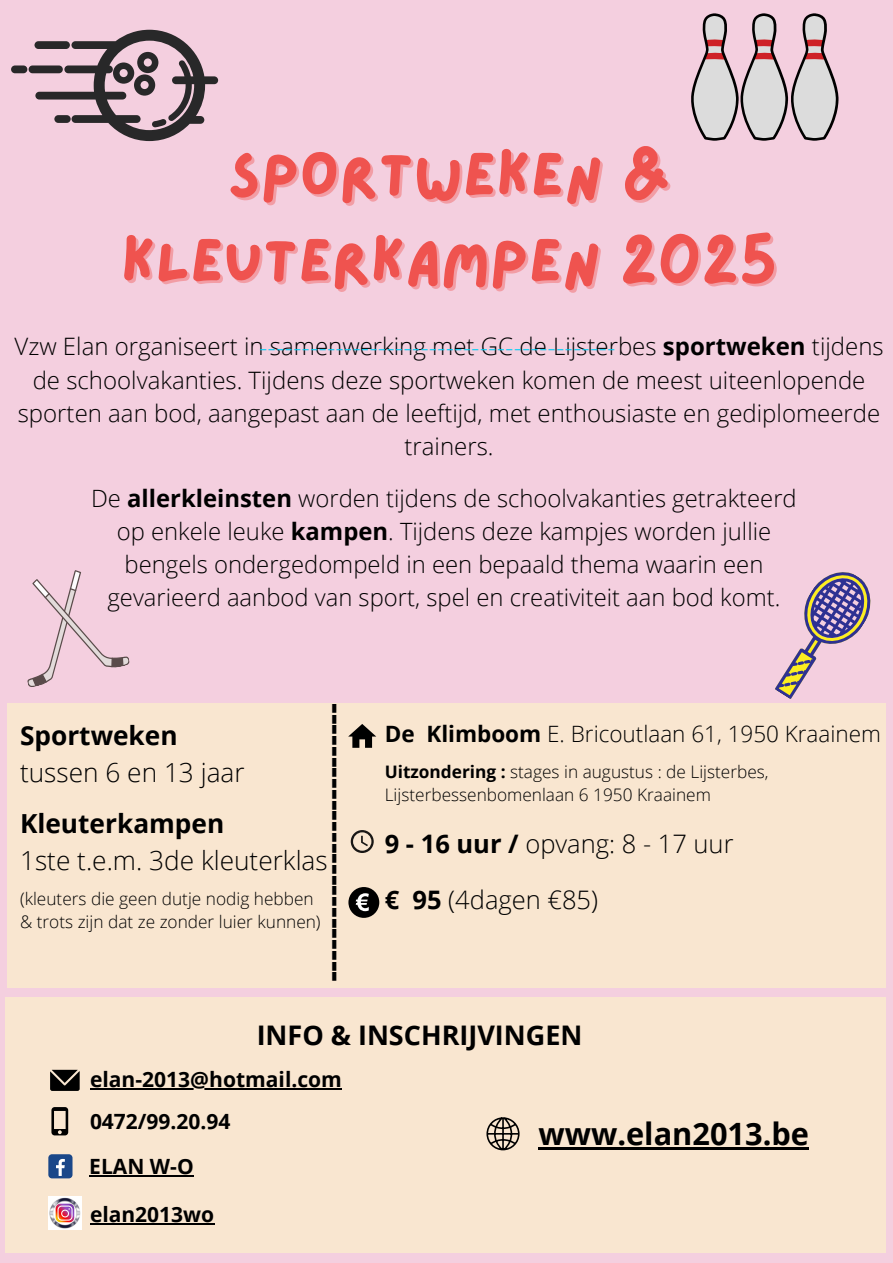
<style>
.page{position:relative;width:893px;height:1263px;background:#f4cfdf}
.page>*{position:absolute;margin:0;border:0;box-sizing:border-box;transform-origin:0 0}
.t1{font:61.5px "Lazydog";color:#ef534f}
.t2{font:700 33.38px "Open Sans";color:#000}
.t3{font:700 30.75px "Open Sans";color:#000}
.t4{font:700 27px "Open Sans";color:#000}
.t5{font:300 26.4px "Open Sans";color:#00cef6}
.t6{font:300 26.25px/36.6px "Open Sans";color:#000}
.t7{font:300 25.5px "Open Sans";color:#000}
.t8{font:300 24px/33.2px "Open Sans";color:#000;text-align:center}
.t9{font:300 23.85px/32.9px "Open Sans";color:#000;text-align:center}
.t10{font:300 22.5px "Open Sans";color:#000}
.t11{font:700 21.08px "Open Sans";color:#000}
.t12{font:700 21px "Open Sans";color:#000}
.t13{font:300 17.25px/23.6px "Open Sans";color:#000}
.s1{font-weight:700}
</style>
<div class="page">
<svg style="left:691px;top:13px;width:147px;height:128px"></svg>
<svg style="left:775px;top:572px;width:96px;height:127px"></svg>
<svg style="left:27px;top:570px;width:103px;height:117px"></svg>
<div style="left:11px;top:65px;width:16px;height:8px;background:#282829;border-radius:4px"></div>
<div style="left:29px;top:65px;width:34px;height:8px;background:#282829;border-radius:4px"></div>
<svg style="left:35px;top:30px;width:183px;height:111px"></svg>
<div style="left:7px;top:703px;width:878px;height:284px;background:#f9e6d0"></div>
<svg style="left:348px;top:724px;width:28px;height:24px"></svg>
<svg style="left:351px;top:830px;width:23px;height:23px"></svg>
<div style="left:348px;top:887px;width:31px;height:31px;background:#000;border-radius:50%"></div>
<svg style="left:356px;top:893px;width:13px;height:18px"></svg>
<div style="left:5px;top:997px;width:881px;height:255px;background:#f9e6d0"></div>
<svg style="left:50px;top:1070px;width:30px;height:21px"></svg>
<svg style="left:51px;top:1107px;width:17px;height:28px"></svg>
<div style="left:48px;top:1154px;width:24px;height:24px;background:#1a4789;border-radius:4px"></div>
<svg style="left:56px;top:1159px;width:9px;height:17px"></svg>
<svg style="left:486px;top:1117px;width:33px;height:33px"></svg>
<img style="left:48px;top:1196px;width:34px;height:34px">
<hr style="left:90px;top:1088px;width:252px;height:1px;background:#000">
<hr style="left:89px;top:1175px;width:105px;height:2px;background:#000">
<hr style="left:538px;top:1147px;width:271px;height:2px;background:#000">
<hr style="left:90px;top:1223px;width:124px;height:2px;background:#000">
<h5 class="t1" style="left:227px;top:146px;width:445px">SPORTWEKEN &amp;</h5>
<p class="t1" style="left:121px;top:232px;width:657px">KLEUTERKAMPEN 2025</p>
<h5 class="t8" style="left:14px;top:330px;width:870px">Vzw Elan organiseert in samenwerking met GC de Lijsterbes <span class="s1">sportweken</span> tijdens de schoolvakanties. Tijdens deze sportweken komen de meest uiteenlopende sporten aan bod, aangepast aan de leeftijd, met enthousiaste en gediplomeerde trainers.</h5>
<p class="t9" style="left:91px;top:481px;width:707px">De <span class="s1">allerkleinsten</span> worden tijdens de schoolvakanties getrakteerd op enkele leuke <span class="s1">kampen</span>. Tijdens deze kampjes worden jullie bengels ondergedompeld in een bepaald thema waarin een gevarieerd aanbod van sport, spel en creativiteit aan bod komt.</p>
<p class="t5" style="left:259px;top:329px;width:358px">------------------------------------------</p>
<h1 class="t2" style="left:361px;top:703px;width:281px;rotate:90deg">--------------------------</h1>
<h4 class="t6" style="left:20px;top:717px;width:226px"><span class="s1">Sportweken </span>tussen 6 en 13 jaar</h4>
<p class="t6" style="left:20px;top:805px;width:309px"><span class="s1">Kleuterkampen<br></span>1ste t.e.m. 3de kleuterklas</p>
<p class="t13" style="left:20px;top:886px;width:302px">(kleuters die geen dutje nodig hebben &amp; trots zijn dat ze zonder luier kunnen)</p>
<p class="t10" style="left:385px;top:717px;width:498px"><span class="s1">De Klimboom</span> E. Bricoutlaan 61, 1950 Kraainem</p>
<p class="t13" style="left:385px;top:759px;width:385px"><span class="s1">Uitzondering :</span> stages in augustus : de Lijsterbes,<br>Lijsterbessenbomenlaan 6 1950 Kraainem</p>
<h4 class="t7" style="left:385px;top:825px;width:350px"><span class="s1">9 - 16 uur /</span> opvang: 8 - 17 uur</h4>
<p class="t7" style="left:385px;top:882px;width:215px"><span class="s1">€ 95</span> (4dagen €85)</p>
<p class="t4" style="left:257px;top:1016px;width:327px">INFO &amp; INSCHRIJVINGEN</p>
<p class="t11" style="left:90px;top:1064px;width:253px">elan-2013@hotmail.com</p>
<p class="t12" style="left:90px;top:1106px;width:142px">0472/99.20.94</p>
<p class="t3" style="left:538px;top:1112px;width:272px">www.elan2013.be</p>
<h5 class="t12" style="left:89px;top:1152px;width:106px">ELAN W-O</h5>
<h4 class="t12" style="left:90px;top:1199px;width:126px">elan2013wo</h4>
</div>
